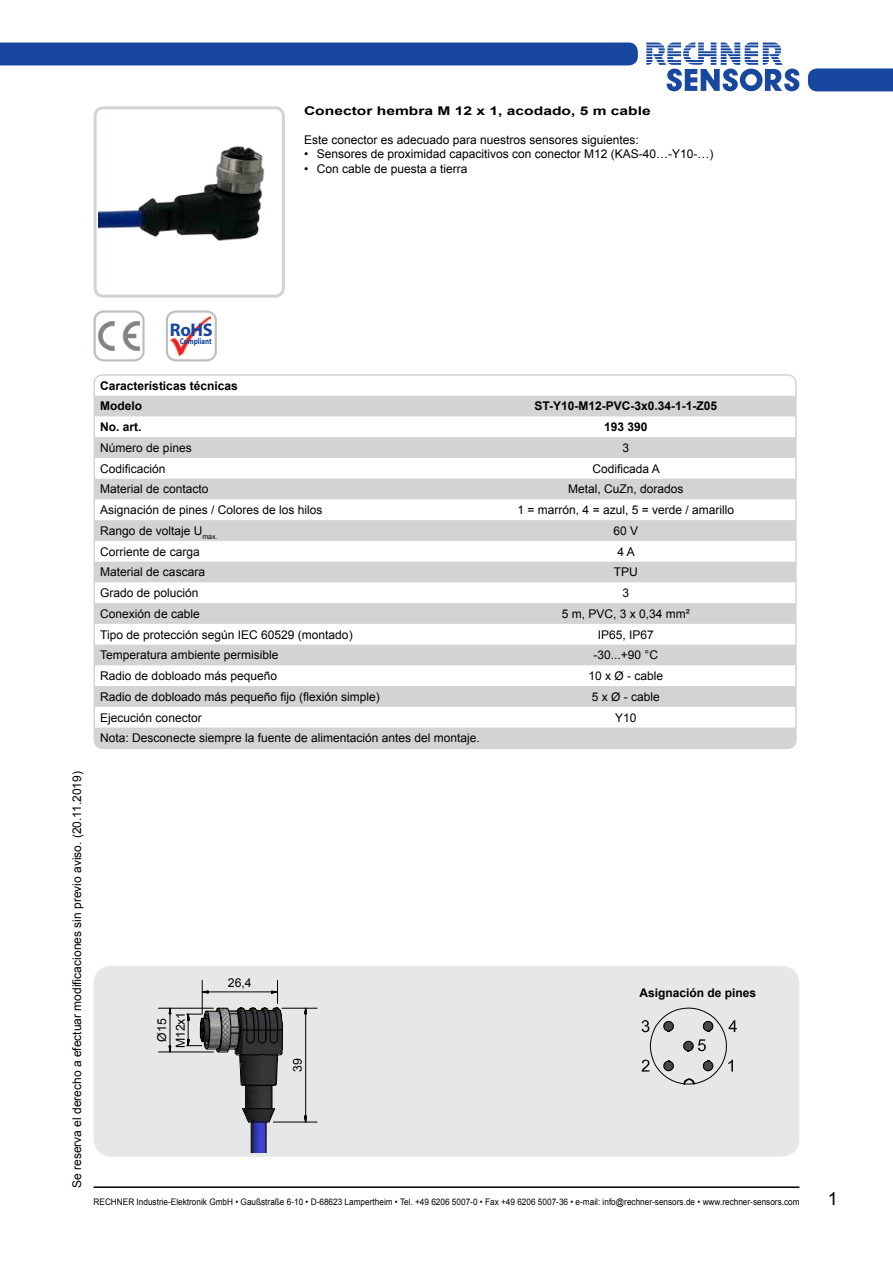
<style>
.page{position:relative;width:893px;height:1263px;background:#fff}
.page>*{position:absolute;margin:0;border:0;box-sizing:border-box;transform-origin:0 0}
.t1{font:700 18.3px "Myriad Pro";color:#17479e}
.t2{font:18px "Arial";color:#000}
.t3{font:12.3px "Arial";letter-spacing:-.005em;color:#000}
.t4{font:12px "Arial";color:#000}
.t5{font:700 12px/20.7px "Arial";color:#000}
.t6{font:700 12px "Arial";color:#000;scale:1.3 1}
.t7{font:9px "Arial";color:#000;scale:.91 1}
.t8{font:700 8.4px "Myriad Pro";color:#17479e;scale:.82 1}
</style>
<div class="page">
<svg style="left:646px;top:43px;width:153px;height:48px"></svg>
<div style="left:808px;top:68px;width:85px;height:23px;background:#17479e"></div>
<hr style="left:94px;top:1186px;width:705px;height:2px;background:#000">
<div style="left:0;top:43px;width:638px;height:22px;background:#17479e"></div>
<div style="left:94px;top:966px;width:705px;height:191px;background:#e6e7e8;border-radius:18px"></div>
<div style="left:94px;top:310px;width:51px;height:51px;border:2px solid #bcbec0;border-radius:9px"></div>
<svg style="left:98px;top:321px;width:42px;height:30px"></svg>
<div style="left:166px;top:310px;width:51px;height:51px;border:2px solid #bcbec0;border-radius:9px"></div>
<img style="left:171px;top:316px;width:39px;height:40px">
<svg style="left:641px;top:1007px;width:96px;height:78px"></svg>
<div style="left:94px;top:106px;width:191px;height:192px;border:3px solid #d1d3d4;border-radius:9px"></div>
<img style="left:99px;top:107px;width:182px;height:134px">
<img style="left:250px;top:1123px;width:16px;height:29px">
<hr style="left:266px;top:1122px;width:1px;height:30px;background:#000">
<hr style="left:251px;top:1122px;width:1px;height:30px;background:#000">
<svg style="left:168px;top:1007px;width:4px;height:18px"></svg>
<svg style="left:168px;top:1045px;width:4px;height:8px"></svg>
<hr style="left:170px;top:1014px;width:1px;height:32px;background:#000">
<hr style="left:158px;top:1051px;width:55px;height:1px;background:#000">
<hr style="left:158px;top:1008px;width:55px;height:1px;background:#000">
<svg style="left:187px;top:980px;width:96px;height:143px"></svg>
<hr style="left:202px;top:980px;width:1px;height:34px;background:#000">
<svg style="left:304px;top:1007px;width:3px;height:18px"></svg>
<svg style="left:304px;top:1115px;width:3px;height:7px"></svg>
<hr style="left:305px;top:1014px;width:1px;height:102px;background:#000">
<hr style="left:282px;top:1008px;width:35px;height:1px;background:#000">
<hr style="left:273px;top:1122px;width:44px;height:1px;background:#000">
<svg style="left:94px;top:396px;width:700px;height:352px;fill:#d4d6d7"></svg>
<div style="left:94px;top:374px;width:703px;height:375px;border:2px solid #d1d3d4;border-radius:9px"></div>
<p class="t6" style="left:304px;top:103px;width:268px">Conector hembra M 12 x 1, acodado, 5 m cable</p>
<p class="t4" style="left:304px;top:132px;width:336px">Este conector es adecuado para nuestros sensores siguientes:</p>
<p class="t4" style="left:304px;top:146px;width:411px">• Sensores de proximidad capacitivos con conector M12 (KAS-40…-Y10-…)</p>
<p class="t4" style="left:304px;top:161px;width:165px">• Con cable de puesta a tierra</p>
<h1 class="t1" style="left:170px;top:318px;width:44px">RoHS</h1>
<p class="t8" style="left:180px;top:335px;width:41px">Compliant</p>
<p class="t5" style="left:100px;top:375px;width:139px">Características técnicas<br>Modelo</p>
<p class="t5" style="left:534px;top:396px;width:184px">ST-Y10-M12-PVC-3x0.34-1-1-Z05</p>
<p class="t5" style="left:100px;top:417px;width:43px">No. art.</p>
<p class="t5" style="left:604px;top:417px;width:45px">193 390</p>
<p class="t4" style="left:100px;top:440px;width:93px">Número de pines</p>
<p class="t4" style="left:622px;top:440px;width:8px">3</p>
<p class="t4" style="left:100px;top:461px;width:67px">Codificación</p>
<p class="t4" style="left:592px;top:461px;width:69px">Codificada A</p>
<p class="t4" style="left:100px;top:481px;width:110px">Material de contacto</p>
<p class="t4" style="left:568px;top:481px;width:117px">Metal, CuZn, dorados</p>
<p class="t4" style="left:100px;top:502px;width:224px">Asignación de pines / Colores de los hilos</p>
<p class="t4" style="left:518px;top:502px;width:218px">1 = marrón, 4 = azul, 5 = verde / amarillo</p>
<p class="t4" style="left:100px;top:523px;width:119px">Rango de voltaje U<sub>max.</sub></p>
<p class="t4" style="left:613px;top:523px;width:26px">60 V</p>
<p class="t4" style="left:100px;top:543px;width:101px">Corriente de carga</p>
<p class="t4" style="left:617px;top:543px;width:19px">4A</p>
<p class="t4" style="left:100px;top:564px;width:106px">Material de cascara</p>
<p class="t4" style="left:614px;top:564px;width:25px">TPU</p>
<p class="t4" style="left:100px;top:585px;width:100px">Grado de polución</p>
<p class="t4" style="left:622px;top:585px;width:8px">3</p>
<p class="t4" style="left:100px;top:606px;width:101px">Conexión de cable</p>
<p class="t4" style="left:562px;top:606px;width:130px">5 m, PVC, 3 x 0,34 mm²</p>
<p class="t4" style="left:100px;top:626px;width:254px">Tipo de protección según IEC 60529 (montado)</p>
<p class="t4" style="left:598px;top:626px;width:58px">IP65, IP67</p>
<p class="t4" style="left:100px;top:647px;width:180px">Temperatura ambiente permisible</p>
<p class="t4" style="left:594px;top:647px;width:66px">-30...+90 °C</p>
<p class="t4" style="left:100px;top:668px;width:178px">Radio de dobloado más pequeño</p>
<p class="t4" style="left:588px;top:668px;width:76px">10 x Ø - cable</p>
<p class="t4" style="left:100px;top:689px;width:281px">Radio de dobloado más pequeño fijo (flexión simple)</p>
<p class="t4" style="left:592px;top:689px;width:70px">5 x Ø - cable</p>
<p class="t4" style="left:100px;top:709px;width:103px">Ejecución conector</p>
<p class="t4" style="left:615px;top:709px;width:23px">Y10</p>
<p class="t4" style="left:100px;top:730px;width:381px">Nota: Desconecte siempre la fuente de alimentación antes del montaje.</p>
<p class="t4" style="left:69px;top:1188px;width:418px;rotate:-90deg">Se reserva el derecho a efectuar modificaciones sin previo aviso. (20.11.2019)</p>
<p class="t3" style="left:154px;top:1041px;width:25px;rotate:-90deg">Ø15</p>
<p class="t3" style="left:172px;top:1048px;width:38px;rotate:-90deg">M12x1</p>
<p class="t3" style="left:228px;top:974px;width:25px">26,4</p>
<p class="t3" style="left:290px;top:1072px;width:15px;rotate:-90deg">39</p>
<p class="t5" style="left:639px;top:982px;width:118px">Asignación de pines</p>
<p class="t7" style="left:94px;top:1196px;width:777px">RECHNER Industrie-Elektronik GmbH • Gaußstraße 6-10 • D-68623 Lampertheim • Tel. +49 6206 5007-0 • Fax +49 6206 5007-36 • e-mail: info@rechner-sensors.de • www.rechner-sensors.com</p>
<h2 class="t2" style="left:828px;top:1187px;width:12px">1</h2>
</div>
